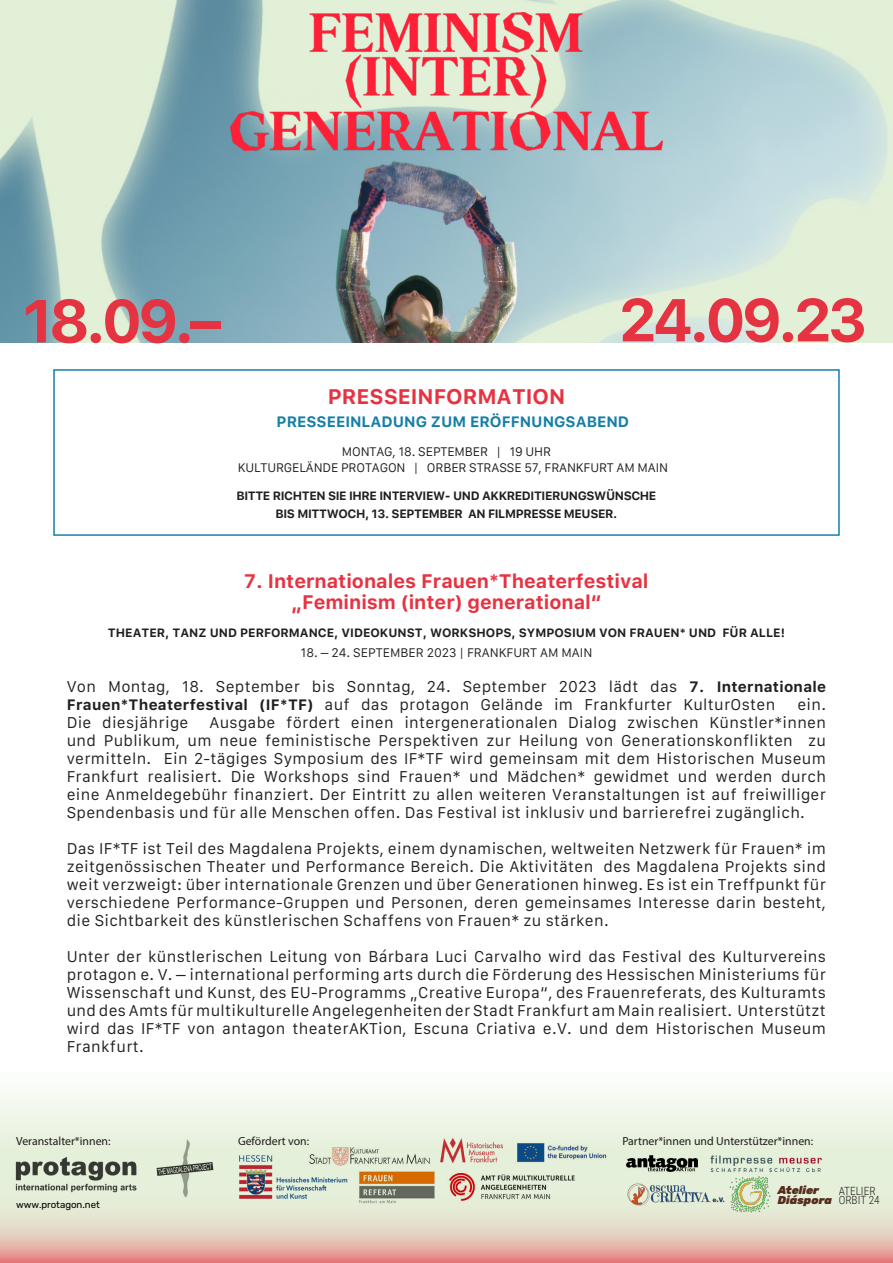
<style>
.page{position:relative;width:893px;height:1263px;background:#fff}
.page>*{position:absolute;margin:0;border:0;box-sizing:border-box;transform-origin:0 0}
.t1{font:700 60px "Galvji";letter-spacing:-.08em;color:#e63342}
.t2{font:700 21px "Galvji";color:#e63342}
.t3{font:700 19.5px "Galvji";color:#e63342}
.text{font:15px/18px "Galvji";letter-spacing:.02em;color:#231f20;text-align:justify}
.subtitle{font:700 15px "Galvji";color:#157fa6}
.black{font:700 12px "Galvji";letter-spacing:-.03em;color:#231f20}
.iftf{font:700 12px "Galvji";color:#231f20}
.name{font:12px "Galvji";letter-spacing:-.01em;color:#231f20}
.small{font:12px "Galvji";color:#231f20}
.t4{font:11.85px "Myriad Pro";color:#231f20}
.t5{font:italic 300 11.4px "Rubik";color:#5f3021}
.t6{font:300 11.4px/8.6px "Roboto Condensed";color:#231f20}
.t7{font:9.6px "Rubik";color:#000}
.s1{font-weight:700}
</style>
<div class="page">
<img style="left:0;top:1091px;width:893px;height:172px">
<img style="left:729px;top:1175px;width:43px;height:40px">
<img style="left:622px;top:1176px;width:107px;height:38px">
<img style="left:130px;top:1136px;width:91px;height:66px">
<img style="left:613px;top:1150px;width:98px;height:26px">
<img style="left:1px;top:1143px;width:152px;height:61px">
<img style="left:239px;top:1155px;width:113px;height:43px">
<img style="left:708px;top:1155px;width:115px;height:20px">
<img style="left:443px;top:1170px;width:146px;height:34px">
<img style="left:352px;top:1169px;width:91px;height:46px">
<img style="left:296px;top:1138px;width:147px;height:31px">
<img style="left:434px;top:1132px;width:74px;height:36px">
<img style="left:516px;top:1143px;width:97px;height:20px">
<img style="left:0;top:0;width:893px;height:342px">
<img style="left:231px;top:13px;width:431px;height:138px">
<div style="left:53px;top:369px;width:787px;height:167px;border:2px solid #157fa6"></div>
<p class="t1" style="left:22px;top:285px;width:199px">18.09.–</p>
<p class="t1" style="left:619px;top:284px;width:251px">24.09.23</p>
<p class="t2" style="left:328px;top:384px;width:239px">PRESSEINFORMATION</p>
<p class="subtitle" style="left:277px;top:413px;width:354px">PRESSEEINLADUNG ZUM ERÖFFNUNGSABEND</p>
<p class="name" style="left:342px;top:444px;width:211px">MONTAG, 18. SEPTEMBER | 19 UHR</p>
<p class="name" style="left:238px;top:461px;width:432px">KULTURGELÄNDE PROTAGON | ORBER STRASSE 57, FRANKFURT AM MAIN</p>
<p class="black" style="left:236px;top:489px;width:421px">BITTE RICHTEN SIE IHRE INTERVIEW- UND AKKREDITIERUNGSWÜNSCHE</p>
<p class="black" style="left:276px;top:507px;width:343px">BIS MITTWOCH, 13. SEPTEMBER AN FILMPRESSE MEUSER.</p>
<p class="t3" style="left:244px;top:569px;width:406px">7. Internationales Frauen*Theaterfestival</p>
<p class="t3" style="left:291px;top:590px;width:312px">„Feminism (inter) generational“</p>
<p class="iftf" style="left:108px;top:625px;width:678px">THEATER, TANZ UND PERFORMANCE, VIDEOKUNST, WORKSHOPS, SYMPOSIUM VON FRAUEN* UND FÜR ALLE!</p>
<p class="small" style="left:301px;top:646px;width:293px">18. – 24. SEPTEMBER 2023 | FRANKFURT AM MAIN</p>
<p class="text" style="left:67px;top:678px;width:761px">Von Montag, 18. September bis Sonntag, 24. September 2023 lädt das <span class="s1">7. Internationale<br>Frauen*Theaterfestival (IF*TF)</span> auf das protagon Gelände im Frankfurter KulturOsten</p>
<p class="text" style="left:797px;top:696px;width:30px">ein.</p>
<p class="text" style="left:67px;top:714px;width:761px;text-indent:143px">Ausgabe fördert einen intergenerationalen Dialog zwischen Künstler*innen und Publikum, um neue feministische Perspektiven zur Heilung von Generationskonflikten zu vermitteln. Ein 2-tägiges Symposium des IF*TF wird gemeinsam mit dem Historischen Museum Frankfurt realisiert. Die Workshops sind Frauen* und Mädchen* gewidmet und werden durch eine Anmeldegebühr finanziert. Der Eintritt zu allen weiteren Veranstaltungen ist auf freiwilliger Spendenbasis und für alle Menschen offen. Das Festival ist inklusiv und barrierefrei zugänglich.</p>
<p class="text" style="left:67px;top:840px;width:761px">Das IF*TF ist Teil des Magdalena Projekts, einem dynamischen, weltweiten Netzwerk für Frauen* im zeitgenössischen Theater und Performance Bereich. Die Aktivitäten des Magdalena Projekts sind weit verzweigt: über internationale Grenzen und über Generationen hinweg. Es ist ein Treffpunkt für verschiedene Performance-Gruppen und Personen, deren gemeinsames Interesse darin besteht, die Sichtbarkeit des künstlerischen Schaffens von Frauen* zu stärken.</p>
<p class="text" style="left:67px;top:948px;width:761px">Unter der künstlerischen Leitung von Bárbara Luci Carvalho wird das Festival des Kulturvereins protagon e. V. – international performing arts durch die Förderung des Hessischen Ministeriums für Wissenschaft und Kunst, des EU-Programms „Creative Europa“, des Frauenreferats, des Kulturamts und des Amts für multikulturelle Angelegenheiten der Stadt Frankfurt am Main realisiert. Unterstützt wird das IF*TF von antagon theaterAKTion, Escuna Criativa e.V. und dem Historischen Museum Frankfurt.</p>
<p class="text" style="left:67px;top:714px;width:123px">Die diesjährige</p>
<p class="t4" style="left:16px;top:1133px;width:96px">Veranstalter*innen:</p>
<p class="t4" style="left:238px;top:1133px;width:73px">Gefördert von:</p>
<p class="t4" style="left:622px;top:1133px;width:192px">Partner*innen und Unterstützer*innen:</p>
<p class="t5" style="left:778px;top:1184px;width:43px">Atelier</p>
<p class="t7" style="left:16px;top:1197px;width:85px">www.protagon.net</p>
<p class="t5" style="left:778px;top:1193px;width:56px">Diáspora</p>
<p class="t6" style="left:839px;top:1187px;width:42px">ATELIER<br>ORBIT 24</p>
</div>
